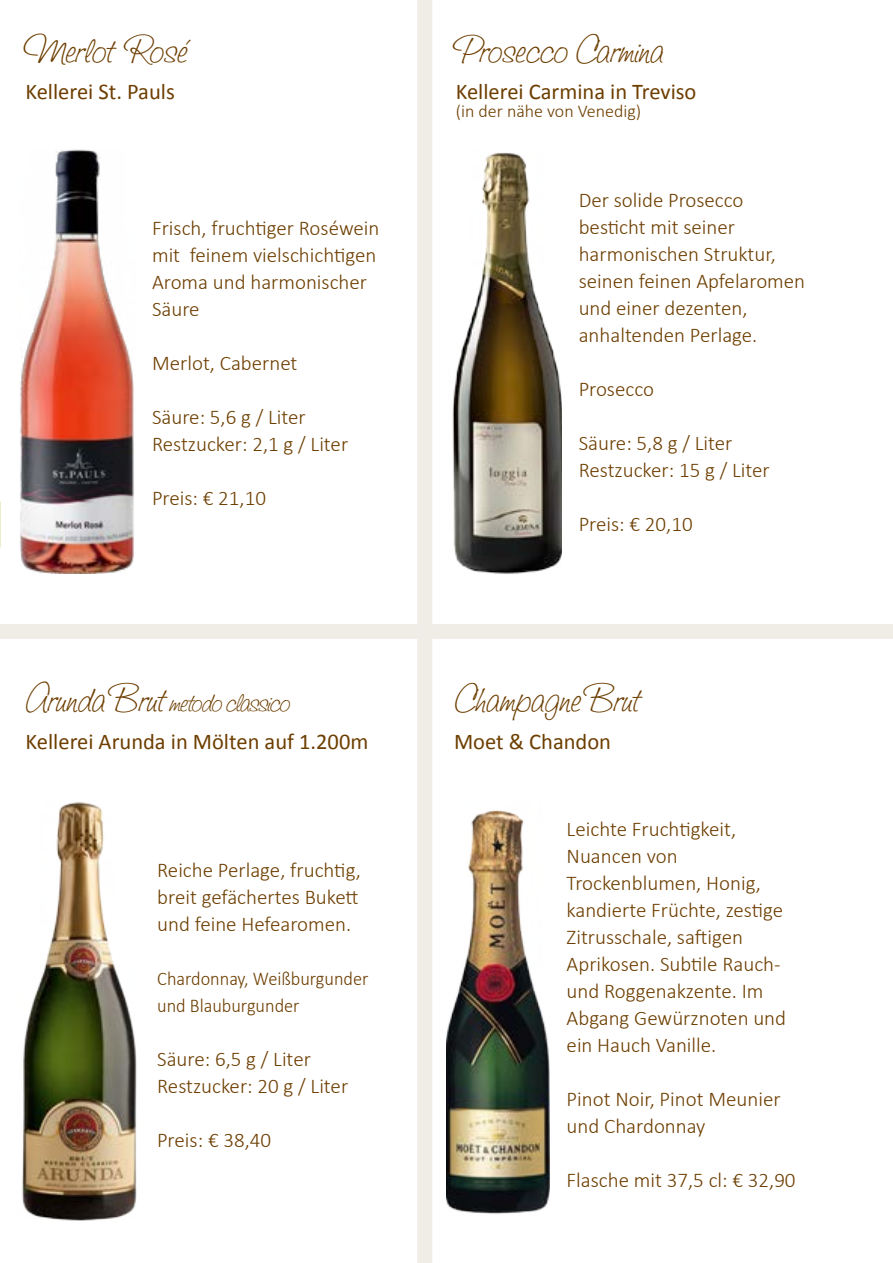
<style>
.page{position:relative;width:893px;height:1263px;background:#fff}
.page>*{position:absolute;margin:0;border:0;box-sizing:border-box;transform-origin:0 0}
.t1{font:500 40.5px "TF Saginaw";letter-spacing:.025em;color:#6d3e00}
.t2{font:500 30px "TF Saginaw";color:#6d3e00}
.t3{font:22.5px "Calibri";color:#6d3e00}
.t4{font:300 21px/27px "Calibri";color:#6d3e00}
.t5{font:300 19.5px/27px "Calibri";color:#6d3e00;scale:.94 1}
.t6{font:300 18px "Calibri";color:#6d3e00}
.s1{font-size:40.5px}
</style>
<div class="page">
<div style="left:417px;top:0;width:15px;height:1263px;background:#f0ece6"></div>
<div style="left:432px;top:624px;width:461px;height:15px;background:#f0ece6"></div>
<div style="left:0;top:624px;width:417px;height:15px;background:#f0ece6"></div>
<img style="left:22px;top:802px;width:115px;height:419px">
<img style="left:20px;top:150px;width:114px;height:424px">
<img style="left:452px;top:153px;width:110px;height:421px">
<img style="left:446px;top:810px;width:104px;height:404px">
<h1 class="t1" style="left:26px;top:26px;width:162px">Merlot Rosé</h1>
<p class="t3" style="left:26px;top:76px;width:151px">Kellerei St. Pauls</p>
<p class="t4" style="left:152px;top:214px;width:229px">Frisch, fruchtiger Roséwein mit feinem vielschichtigen<br>Aroma und harmonischer<br>Säure</p>
<p class="t4" style="left:152px;top:349px;width:147px">Merlot, Cabernet</p>
<p class="t4" style="left:152px;top:403px;width:198px">Säure: 5,6 g / Liter<br>Restzucker: 2,1 g / Liter</p>
<p class="t4" style="left:152px;top:484px;width:115px">Preis: € 21,10</p>
<h2 class="t2" style="left:26px;top:685px;width:266px"><span class="s1">Arunda Brut</span> metodo classico</h2>
<p class="t3" style="left:26px;top:726px;width:344px">Kellerei Arunda in Mölten auf 1.200m</p>
<p class="t4" style="left:157px;top:856px;width:205px;text-align:justify">Reiche Perlage, fruchtig, breit gefächertes Bukett und feine Hefearomen.</p>
<p class="t5" style="left:157px;top:965px;width:226px">Chardonnay, Weißburgunder und Blauburgunder</p>
<p class="t4" style="left:157px;top:1045px;width:193px">Säure: 6,5 g / Liter<br>Restzucker: 20 g / Liter</p>
<p class="t4" style="left:157px;top:1126px;width:115px">Preis: € 38,40</p>
<h1 class="t1" style="left:456px;top:26px;width:209px">Prosecco Carmina</h1>
<p class="t3" style="left:456px;top:76px;width:242px">Kellerei Carmina in Treviso</p>
<p class="t6" style="left:456px;top:100px;width:187px">(in der nähe von Venedig)</p>
<p class="t4" style="left:579px;top:187px;width:228px">Der solide Prosecco besticht mit seiner harmonischen Struktur, seinen feinen Apfelaromen und einer dezenten, anhaltenden Perlage.</p>
<p class="t4" style="left:579px;top:376px;width:77px">Prosecco</p>
<p class="t4" style="left:579px;top:430px;width:193px">Säure: 5,8 g / Liter<br>Restzucker: 15 g / Liter</p>
<p class="t4" style="left:579px;top:511px;width:115px">Preis: € 20,10</p>
<h1 class="t1" style="left:454px;top:676px;width:186px">Champagne Brut</h1>
<p class="t3" style="left:454px;top:726px;width:159px">Moet &amp; Chandon</p>
<p class="t4" style="left:567px;top:815px;width:221px">Leichte Fruchtigkeit,<br>Nuancen von<br>Trockenblumen, Honig, kandierte Früchte, zestige<br>Zitrusschale, saftigen<br>Aprikosen. Subtile Rauch&shy;und Roggenakzente. Im<br>Abgang Gewürznoten und ein Hauch Vanille.</p>
<p class="t4" style="left:567px;top:1085px;width:216px">Pinot Noir, Pinot Meunier und Chardonnay</p>
<p class="t4" style="left:567px;top:1166px;width:230px">Flasche mit 37,5 cl: € 32,90</p>
</div>
